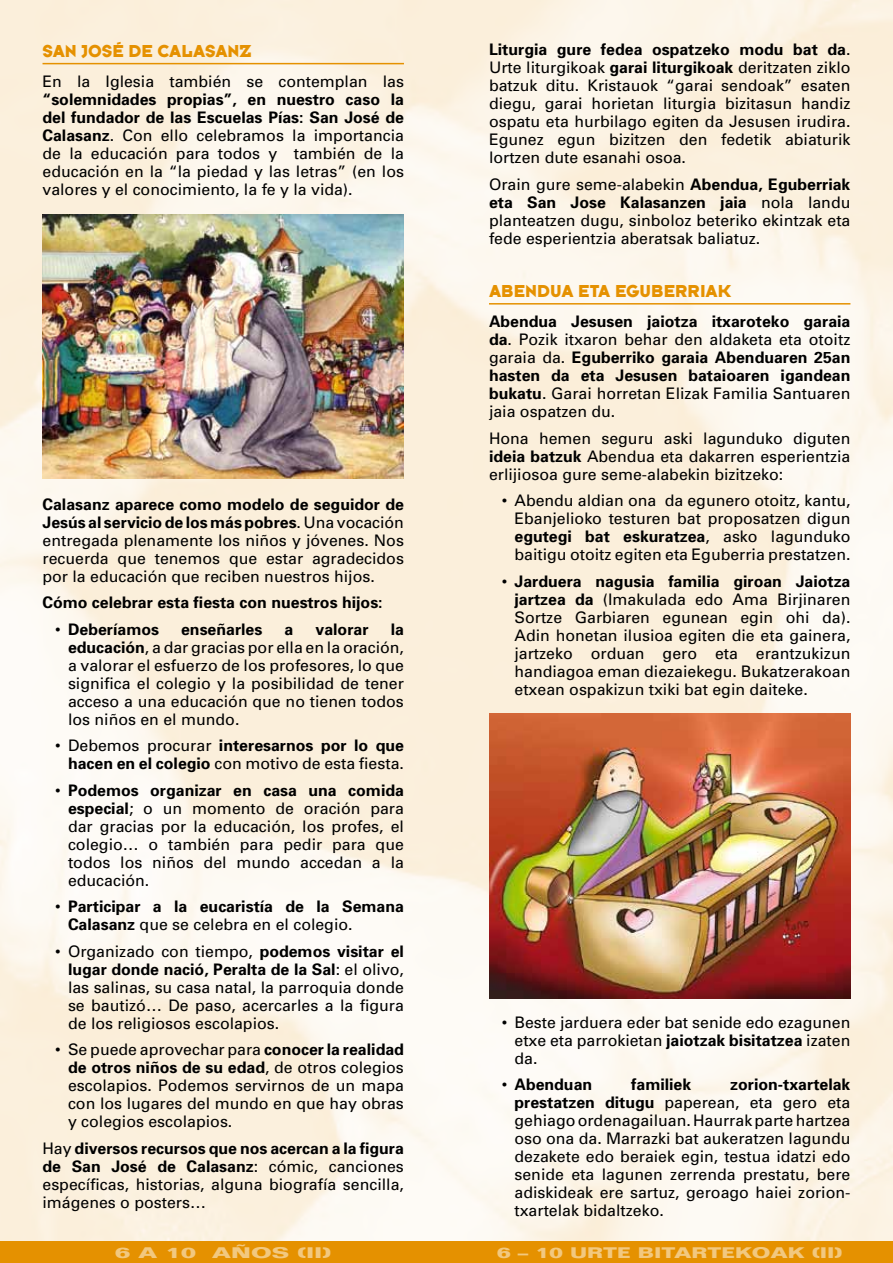
<style>
.page{position:relative;width:893px;height:1263px;background:#fff}
.page>*{position:absolute;margin:0;border:0;box-sizing:border-box;transform-origin:0 0}
.t1{font:18px "Typeface Six";color:#e59100}
.t2{font:15.9px/18px "Univers";color:#000;text-align:justify}
.t3{font:700 15.9px/18px "Univers";color:#000}
.t4{font:700 15px "Folio";color:#f2c87f;scale:1.4 1}
.t5{font:700 15px "Folio";color:#f2c87f;scale:1.55 1}
.s1{font-weight:700}
.s2{font-weight:400}
</style>
<div class="page">
<img style="left:0;top:0;width:893px;height:1242px">
<div style="left:0;top:1242px;width:893px;height:21px;background:#e59100"></div>
<hr style="left:43px;top:63px;width:361px;height:1px;background:#e59100">
<hr style="left:489px;top:303px;width:361px;height:2px;background:#e59100">
<img style="left:43px;top:215px;width:361px;height:264px">
<img style="left:489px;top:713px;width:361px;height:285px">
<p class="t1" style="left:43px;top:39px;width:211px">SAN JOSÉ DE CALASANZ</p>
<p class="t2" style="left:43px;top:73px;width:363px">En la Iglesia también se contemplan las</p>
<p class="t2" style="left:43px;top:91px;width:363px"><span class="s1">“solemnidades propias”, en nuestro caso la del fundador de las Escuelas Pías: San José de Calasanz</span>. Con ello celebramos la importancia de la educación para todos y también de la educación en la “la piedad y las letras” (en los valores y el conocimiento, la fe y la vida).</p>
<p class="t2" style="left:43px;top:495px;width:363px"><span class="s1">Calasanz aparece como modelo de seguidor de Jesús al servicio de los más pobres</span>. Una vocación entregada plenamente los niños y jóvenes. Nos recuerda que tenemos que estar agradecidos por la educación que reciben nuestros hijos.</p>
<p class="t3" style="left:43px;top:594px;width:342px">Cómo celebrar esta fiesta con nuestros hijos:</p>
<p class="t3" style="left:55px;top:620px;width:105px"><span class="s2">•</span> Deberíamos</p>
<p class="t3" style="left:181px;top:620px;width:83px">enseñarles</p>
<p class="t3" style="left:285px;top:620px;width:10px">a</p>
<p class="t3" style="left:316px;top:620px;width:55px">valorar</p>
<p class="t2" style="left:68px;top:620px;width:337px;text-indent:323px"><span class="s1">la educación</span>, a dar gracias por ella en la oración, a valorar el esfuerzo de los profesores, lo que significa el colegio y la posibilidad de tener acceso a una educación que no tienen todos los niños en el mundo.</p>
<p class="t2" style="left:55px;top:737px;width:350px;text-align:right">• Debemos procurar <span class="s1">interesarnos por lo que hacen en el colegio</span> con motivo de esta fiesta.</p>
<p class="t2" style="left:68px;top:781px;width:337px;text-indent:-13px">• <span class="s1">Podemos organizar en casa una comida especial</span>; o un momento de oración para dar gracias por la educación, los profes, el colegio… o también para pedir para que todos los niños del mundo accedan a la educación.</p>
<p class="t3" style="left:68px;top:898px;width:337px;text-indent:-13px"><span class="s2">•</span> Participar a la eucaristía de la Semana<br>Calasanz <span class="s2">que se celebra en el colegio.</span></p>
<p class="t2" style="left:68px;top:942px;width:337px;text-indent:-13px">• Organizado con tiempo, <span class="s1">podemos visitar el lugar donde nació, Peralta de la Sal</span>: el olivo, las salinas, su casa natal, la parroquia donde se bautizó… De paso, acercarles a la figura de los religiosos escolapios.</p>
<p class="t2" style="left:68px;top:1041px;width:337px;text-indent:-13px">• Se puede aprovechar para <span class="s1">conocer la realidad de otros niños de su edad</span>, de otros colegios escolapios. Podemos servirnos de un mapa con los lugares del mundo en que hay obras y colegios escolapios.</p>
<p class="t2" style="left:43px;top:1139px;width:363px">Hay <span class="s1">diversos recursos que nos acercan a la figura de San José de Calasanz</span>: cómic, canciones específicas, historias, alguna biografía sencilla, imágenes o posters…</p>
<p class="t2" style="left:489px;top:41px;width:363px"><span class="s1">Liturgia gure fedea ospatzeko modu bat da</span>.<br>Urte liturgikoak <span class="s1">garai liturgikoak</span> deritzaten ziklo batzuk ditu. Kristauok “garai sendoak” esaten diegu, garai horietan liturgia bizitasun handiz ospatu eta hurbilago egiten da Jesusen irudira.<br>Egunez egun bizitzen den fedetik abiaturik lortzen dute esanahi osoa.</p>
<p class="t2" style="left:489px;top:175px;width:363px">Orain gure seme-alabekin <span class="s1">Abendua, Eguberriak eta San Jose Kalasanzen jaia</span> nola landu planteatzen dugu, sinboloz beteriko ekintzak eta fede esperientzia aberatsak baliatuz.</p>
<p class="t1" style="left:489px;top:280px;width:244px">ABENDUA ETA EGUBERRIAK</p>
<p class="t3" style="left:489px;top:313px;width:363px;text-align:justify">Abendua Jesusen jaiotza itxaroteko garaia da<span class="s2">. Pozik itxaron behar den aldaketa eta otoitz garaia da.</span> Eguberriko garaia Abenduaren 25an hasten da eta Jesusen bataioaren igandean bukatu<span class="s2">. Garai horretan Elizak Familia Santuaren jaia ospatzen du.</span></p>
<p class="t2" style="left:489px;top:429px;width:363px">Hona hemen seguru aski lagunduko diguten <span class="s1">ideia batzuk</span> Abendua eta dakarren esperientzia erlijiosoa gure seme-alabekin bizitzeko:</p>
<p class="t2" style="left:514px;top:492px;width:337px;text-indent:-13px">• Abendu aldian ona da egunero otoitz, kantu, Ebanjelioko testuren bat proposatzen digun <span class="s1">egutegi bat eskuratzea</span>, asko lagunduko baitigu otoitz egiten eta Eguberria prestatzen.</p>
<p class="t2" style="left:514px;top:572px;width:337px;text-indent:-13px">• <span class="s1">Jarduera nagusia familia giroan Jaiotza jartzea da</span> (Imakulada edo Ama Birjinaren Sortze Garbiaren egunean egin ohi da).<br>Adin honetan ilusioa egiten die eta gainera, jartzeko orduan gero eta erantzukizun handiagoa eman diezaiekegu. Bukatzerakoan etxean ospakizun txiki bat egin daiteke.</p>
<p class="t2" style="left:514px;top:1013px;width:337px;text-indent:-13px">• Beste jarduera eder bat senide edo ezagunen etxe eta parrokietan <span class="s1">jaiotzak bisitatzea</span> izaten da.</p>
<p class="t3" style="left:502px;top:1075px;width:92px"><span class="s2">•</span> Abenduan</p>
<p class="t3" style="left:631px;top:1075px;width:62px">familiek</p>
<p class="t2" style="left:514px;top:1075px;width:337px;text-indent:216px"><span class="s1">zorion-txartelak prestatzen ditugu</span> paperean, eta gero eta gehiago ordenagailuan. Haurrak parte hartzea oso ona da. Marrazki bat aukeratzen lagundu dezakete edo beraiek egin, testua idatzi edo senide eta lagunen zerrenda prestatu, bere adiskideak ere sartuz, geroago haiei zorion&shy;txartelak bidaltzeko.</p>
<p class="t5" style="left:115px;top:1244px;width:141px">6 A 10 AÑOS (II)</p>
<p class="t4" style="left:497px;top:1244px;width:249px">6 – 10 URTE BITARTEKOAK (II)</p>
</div>
